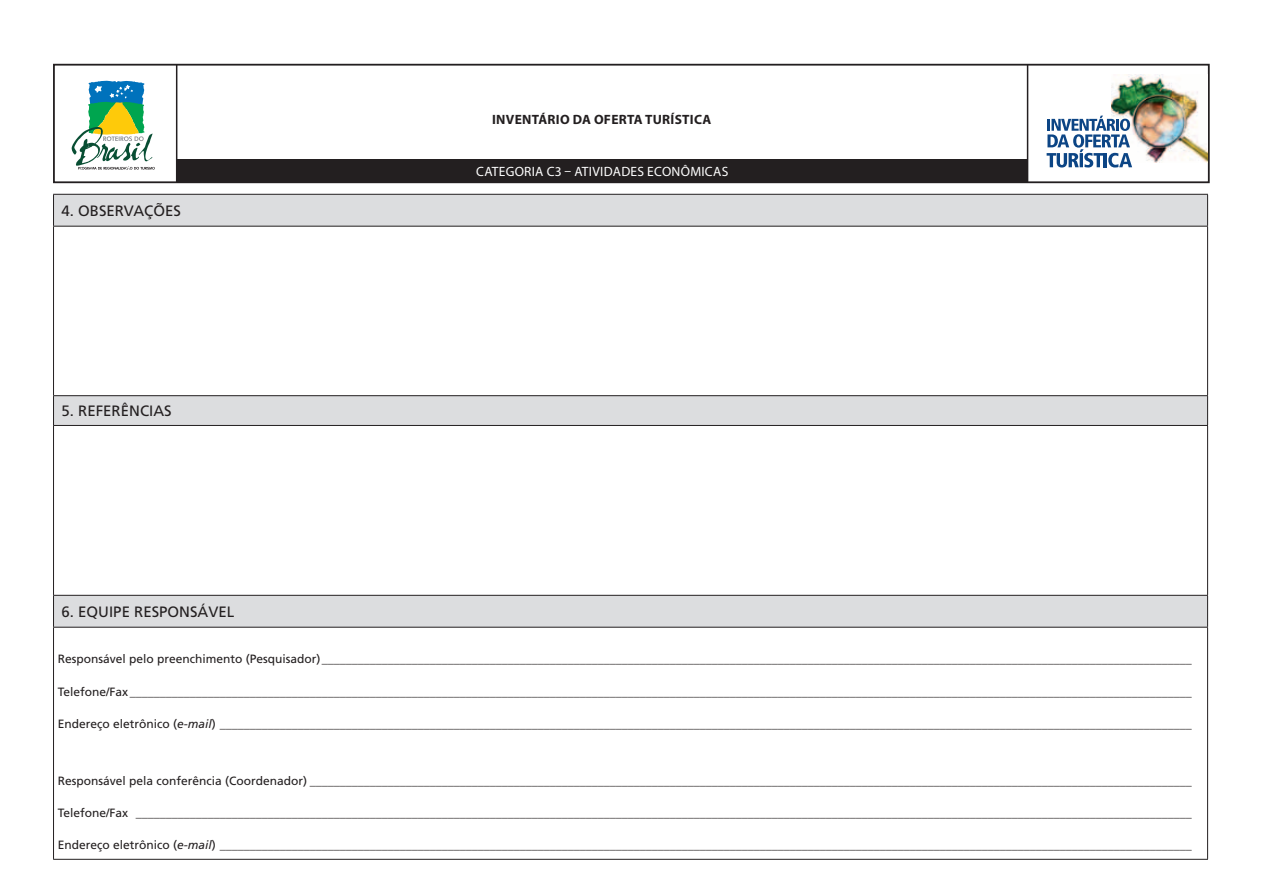
<style>
.page{position:relative;width:1263px;height:893px;background:#fff}
.page>*{position:absolute;margin:0;border:0;box-sizing:border-box;transform-origin:0 0}
.t1{font:15px "Frutiger";color:#231f20}
.t2{font:13.5px "Myriad Pro";letter-spacing:.02em;color:#fff}
.t3{font:700 13.5px "Myriad Pro";letter-spacing:.02em;color:#231f20}
.t4{font:12px "Frutiger";color:#231f20}
.s1{font-style:italic}
</style>
<div class="page">
<div style="left:53px;top:64px;width:1157px;height:119px;border:2px solid #231f20"></div>
<div style="left:176px;top:159px;width:851px;height:24px;background:#231f20"></div>
<hr style="left:176px;top:65px;width:1px;height:117px;background:#231f20">
<hr style="left:1027px;top:65px;width:1px;height:117px;background:#231f20">
<img style="left:1112px;top:74px;width:95px;height:89px">
<svg style="left:1046px;top:116px;width:86px;height:52px"></svg>
<svg style="left:72px;top:81px;width:83px;height:89px"></svg>
<svg style="left:54px;top:195px;width:1153px;height:432px"></svg>
<hr style="left:53px;top:227px;width:1px;height:168px;background:#231f20">
<hr style="left:1207px;top:227px;width:1px;height:168px;background:#231f20">
<hr style="left:53px;top:426px;width:1px;height:169px;background:#231f20">
<hr style="left:1207px;top:426px;width:1px;height:169px;background:#231f20">
<hr style="left:53px;top:628px;width:1px;height:231px;background:#231f20">
<hr style="left:1207px;top:628px;width:1px;height:231px;background:#231f20">
<hr style="left:53px;top:859px;width:1155px;height:1px;background:#231f20">
<hr style="left:53px;top:395px;width:1155px;height:1px;background:#231f20">
<svg style="left:53px;top:396px;width:1px;height:29px"></svg>
<svg style="left:1207px;top:396px;width:1px;height:29px"></svg>
<hr style="left:53px;top:425px;width:1155px;height:1px;background:#231f20">
<hr style="left:53px;top:595px;width:1155px;height:1px;background:#231f20">
<hr style="left:53px;top:596px;width:1px;height:31px;background:#231f20">
<hr style="left:1207px;top:596px;width:1px;height:31px;background:#231f20">
<hr style="left:53px;top:627px;width:1155px;height:1px;background:#231f20">
<hr style="left:53px;top:194px;width:1155px;height:1px;background:#231f20">
<hr style="left:53px;top:195px;width:1px;height:31px;background:#231f20">
<hr style="left:1207px;top:195px;width:1px;height:31px;background:#231f20">
<hr style="left:53px;top:226px;width:1155px;height:1px;background:#231f20">
<p class="t3" style="left:492px;top:110px;width:221px">INVENTÁRIO DA OFERTA TURÍSTICA</p>
<p class="t1" style="left:62px;top:202px;width:121px">4. OBSERVAÇÕES</p>
<p class="t1" style="left:62px;top:402px;width:112px">5. REFERÊNCIAS</p>
<p class="t2" style="left:476px;top:163px;width:254px">CATEGORIA C3 – ATIVIDADES ECONÔMICAS</p>
<p class="t1" style="left:62px;top:603px;width:174px">6. EQUIPE RESPONSÁVEL</p>
<p class="t4" style="left:58px;top:652px;width:1135px">Responsável pelo preenchimento (Pesquisador)_________________________________________________________________________________________________________________________________________________</p>
<p class="t4" style="left:58px;top:684px;width:1135px">Telefone/Fax _________________________________________________________________________________________________________________________________________________________________________________</p>
<p class="t4" style="left:58px;top:716px;width:1135px">Endereço eletrônico (<span class="s1">e-mail</span>) __________________________________________________________________________________________________________________________________________________________________</p>
<p class="t4" style="left:58px;top:773px;width:1135px">Responsável pela conferência (Coordenador) ___________________________________________________________________________________________________________________________________________________</p>
<p class="t4" style="left:58px;top:806px;width:1135px">Telefone/Fax ________________________________________________________________________________________________________________________________________________________________________________</p>
<p class="t4" style="left:58px;top:838px;width:1135px">Endereço eletrônico (<span class="s1">e-mail</span>) __________________________________________________________________________________________________________________________________________________________________</p>
</div>
